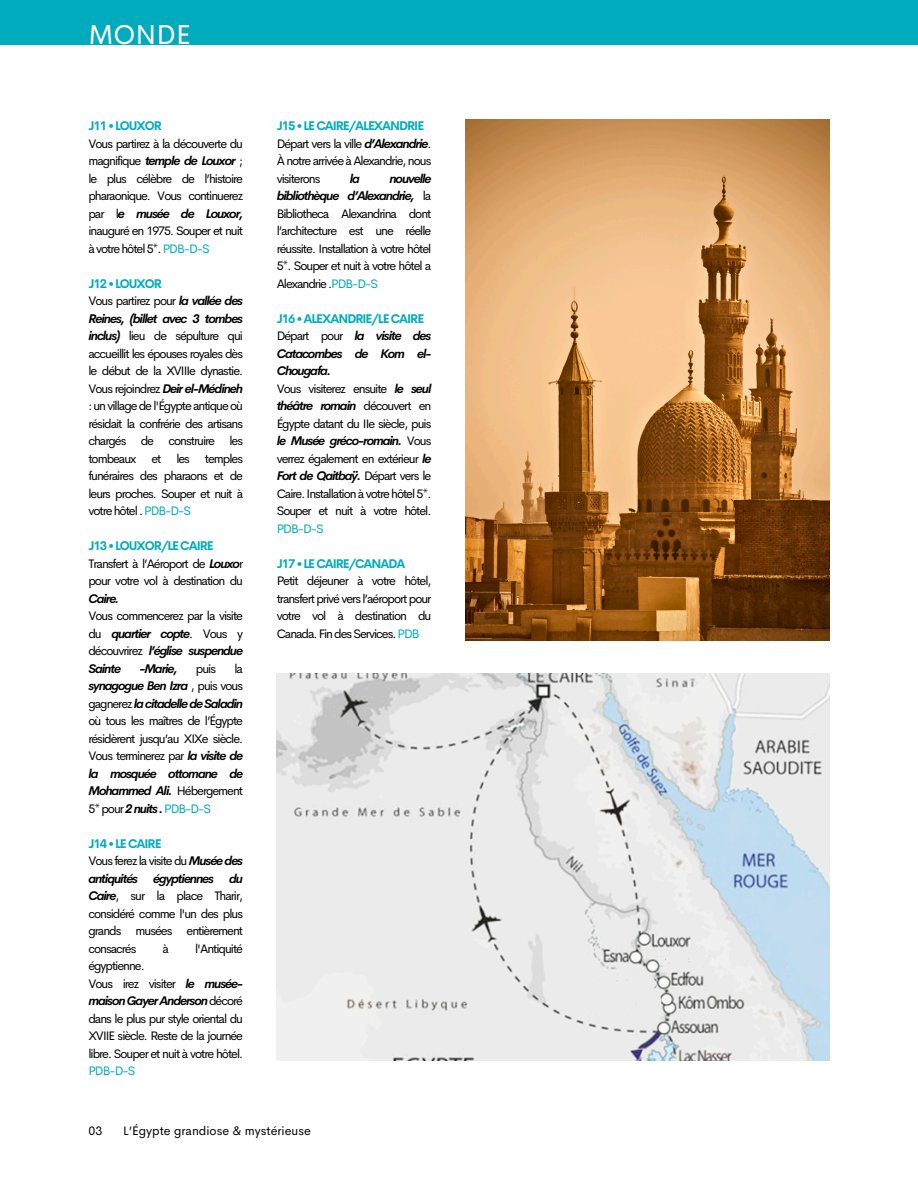
<style>
.page{position:relative;width:918px;height:1188px;background:#fff}
.page>*{position:absolute;margin:0;border:0;box-sizing:border-box;transform-origin:0 0}
.t1{font:27.45px "Cerebri Sans";color:#fff}
.t2{font:12.3px/17.5px "Cerebri Sans";letter-spacing:-.085em;color:#000}
.t3{font:12.3px "Cerebri Sans";color:#000}
.t4{font:700 12.3px "Cerebri Sans";letter-spacing:-.085em;color:#00abbe}
.t5{font:italic 700 12.3px "Cerebri Sans";letter-spacing:-.085em;color:#000}
.t6{font:12.3px "Cerebri Sans";letter-spacing:-.08em;color:#00abbe}
.s1{font-weight:700;font-style:italic}
.s2{color:#00abbe}
.s3{font-weight:700;color:#00abbe}
</style>
<div class="page">
<img style="left:277px;top:674px;width:552px;height:387px">
<div style="left:0;top:0;width:918px;height:45px;background:#00abbe"></div>
<img style="left:465px;top:120px;width:365px;height:521px">
<p class="t1" style="left:88px;top:17px;width:104px">MONDE</p>
<p class="t4" style="left:88px;top:118px;width:75px">J11 • LOUXOR</p>
<p class="t2" style="left:88px;top:135px;width:156px;text-align:justify">Vous partirez à la découverte du magnifique <span class="s1">temple de Louxor</span> ; le plus célèbre de l’histoire pharaonique. Vous continuerez par l<span class="s1">e musée de Louxor, </span>inauguré en 1975. Souper et nuit à votre hôtel 5*. <span class="s2">PDB-D-S</span></p>
<p class="t2" style="left:88px;top:275px;width:156px"><span class="s3">J12 • LOUXOR<br></span>Vous partirez pour <span class="s1">la vallée des<br>Reines, (billet avec 3 tombes inclus)</span> lieu de sépulture qui accueillit les épouses royales dès le début de la XVIIIe dynastie.<br>Vous rejoindrez <span class="s1">Deir el-Médineh </span>: un village de l'Égypte antique où résidait la confrérie des artisans chargés de construire les tombeaux et les temples funéraires des pharaons et de leurs proches. Souper et nuit à votre hôtel . <span class="s2">PDB-D-S</span></p>
<p class="t2" style="left:88px;top:537px;width:156px"><span class="s3">J13 • LOUXOR/LE CAIRE<br></span>Transfert à l’Aéroport de <span class="s1">Louxo</span>r pour votre vol à destination du</p>
<p class="t5" style="left:88px;top:591px;width:32px">Caire.</p>
<p class="t2" style="left:88px;top:607px;width:156px;text-align:justify">Vous commencerez par la visite du <span class="s1">quartier copte</span>. Vous y découvrirez <span class="s1">l’église suspendue Sainte</span></p>
<p class="t2" style="left:88px;top:660px;width:156px;text-align:justify;text-indent:146px">la <span class="s1">synagogue Ben Izra</span> , puis vous gagnerez <span class="s1">la citadelle de Saladin </span>où tous les maîtres de l’Égypte résidèrent jusqu’au XIXe siècle.<br>Vous terminerez par <span class="s1">la visite de la mosquée ottomane de Mohammed Ali.</span> Hébergement 5* pour <span class="s1">2 nuits .</span> <span class="s2">PDB-D-S</span></p>
<p class="t2" style="left:88px;top:835px;width:156px"><span class="s3">J14 • LE CAIRE<br></span>Vous ferez la visite du <span class="s1">Musée des antiquités égyptiennes du<br>Caire</span>, sur la place Tharir, considéré comme l'un des plus grands musées entièrement consacrés</p>
<p class="t5" style="left:139px;top:661px;width:40px">-Marie,</p>
<p class="t2" style="left:196px;top:660px;width:22px">puis</p>
<p class="t2" style="left:163px;top:940px;width:8px">à</p>
<p class="t2" style="left:195px;top:940px;width:49px">l'Antiquité</p>
<p class="t2" style="left:88px;top:957px;width:156px">égyptienne.<br>Vous irez visiter <span class="s1">le musée&shy;maison Gayer Anderson</span> décoré dans le plus pur style oriental du<br>XVIIE siècle. Reste de la journée libre. Souper et nuit à votre hôtel.</p>
<p class="t6" style="left:88px;top:1063px;width:49px">PDB-D-S</p>
<p class="t2" style="left:277px;top:117px;width:156px"><span class="s3">J15 • LE CAIRE/ALEXANDRIE<br></span>Départ vers la ville <span class="s1">d’Alexandrie</span>.<br>À notre arrivée à Alexandrie, nous visiterons</p>
<p class="t2" style="left:277px;top:170px;width:156px;text-align:justify;text-indent:113px"><span class="s1">nouvelle bibliothèque d’Alexandrie,</span> la Bibliotheca Alexandrina dont l’architecture est une réelle réussite. Installation à votre hôtel 5*. Souper et nuit à votre hôtel a Alexandrie .<span class="s2">PDB-D-S</span></p>
<p class="t2" style="left:277px;top:310px;width:156px"><span class="s3">J16 • ALEXANDRIE/LE CAIRE<br></span>Départ pour <span class="s1">la visite des<br>Catacombes de Kom el-<br>Chougafa.<br></span>Vous visiterez ensuite <span class="s1">le seul théâtre romain</span> découvert en<br>Égypte datant du IIe siècle, puis <span class="s1">le Musée gréco-romain.</span> Vous verrez également en extérieur <span class="s1">le<br>Fort de Qaitbaÿ.</span> Départ vers le<br>Caire. Installation à votre hôtel 5*.<br>Souper et nuit à votre hôtel.</p>
<p class="t6" style="left:277px;top:521px;width:49px">PDB-D-S</p>
<p class="t4" style="left:277px;top:556px;width:130px">J17 • LE CAIRE/CANADA</p>
<p class="t2" style="left:277px;top:572px;width:156px;text-align:justify">Petit déjeuner à votre hôtel, transfert privé vers l’aéroport pour votre vol à destination du Canada. Fin des Services. <span class="s2">PDB</span></p>
<p class="t5" style="left:350px;top:171px;width:12px">la</p>
<p class="t2" style="left:88px;top:1122px;width:15px">03</p>
<p class="t3" style="left:123px;top:1123px;width:190px">L’Égypte grandiose &amp; mystérieuse</p>
</div>
